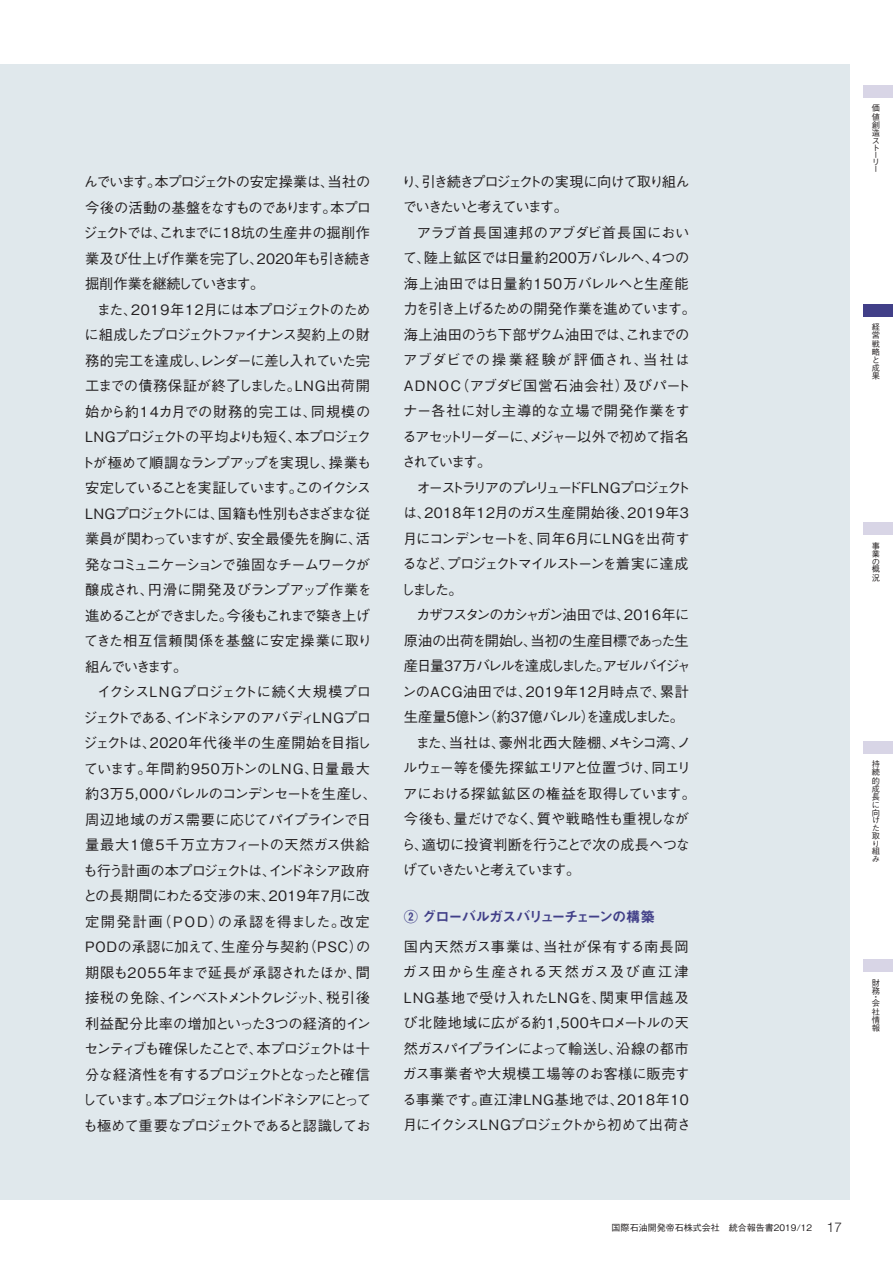
<style>
.page{position:relative;width:893px;height:1263px;background:#fff}
.page>*{position:absolute;margin:0;border:0;box-sizing:border-box;transform-origin:0 0}
.t1{font:500 14.25px/25.5px "Gothic BBB Pro";letter-spacing:-.045em;color:#231f20;text-align:justify}
.t2{font:500 14.25px/25.5px "Gothic BBB Pro";letter-spacing:-.015em;color:#231f20}
.t3{font:500 14.25px/25.5px "Gothic BBB Pro";letter-spacing:.005em;color:#231f20}
.t4{font:500 14.25px "Gothic BBB Pro";letter-spacing:-.115em;color:#231f20}
.t5{font:500 14.25px "Gothic BBB Pro";letter-spacing:.035em;color:#231f20}
.t6{font:500 14.25px/25.5px "Gothic BBB Pro";letter-spacing:-.105em;color:#231f20}
.t7{font:500 14.25px "Gothic BBB Pro";letter-spacing:-.11em;color:#231f20}
.t8{font:500 14.25px "Gothic BBB Pro";letter-spacing:-.095em;color:#231f20}
.t9{font:500 14.25px "Gothic BBB Pro";letter-spacing:-.135em;color:#231f20}
.t10{font:500 14.25px "Gothic BBB Pro";letter-spacing:.03em;color:#231f20}
.t11{font:500 14.25px "Gothic BBB Pro";letter-spacing:-.065em;color:#231f20}
.t12{font:500 14.25px "Gothic BBB Pro";letter-spacing:-.005em;color:#231f20}
.t13{font:500 14.25px "Gothic BBB Pro";letter-spacing:-.085em;color:#231f20}
.t14{font:500 14.25px "Gothic BBB Pro";letter-spacing:-.08em;color:#231f20}
.t15{font:500 14.25px "Gothic BBB Pro";letter-spacing:-.09em;color:#231f20}
.t16{font:500 14.25px "Gothic BBB Pro";letter-spacing:-.145em;color:#231f20}
.t17{font:500 14.25px "Gothic BBB Pro";letter-spacing:.065em;color:#231f20}
.t18{font:500 14.25px "Gothic BBB Pro";letter-spacing:-.12em;color:#231f20}
.t19{font:500 14.25px "Gothic BBB Pro";letter-spacing:-.125em;color:#231f20}
.t20{font:500 14.25px "Gothic BBB Pro";letter-spacing:-.075em;color:#231f20}
.t21{font:500 14.25px "Gothic BBB Pro";letter-spacing:.04em;color:#231f20}
.t22{font:500 14.25px "Gothic BBB Pro";letter-spacing:.01em;color:#231f20}
.t23{font:500 14.25px "Gothic BBB Pro";letter-spacing:-.025em;color:#231f20}
.t24{font:500 14.25px "Gothic BBB Pro";letter-spacing:.06em;color:#231f20}
.t25{font:500 14.25px "Gothic BBB Pro";letter-spacing:.115em;color:#231f20}
.t26{font:500 14.25px "Gothic BBB Pro";letter-spacing:.025em;color:#231f20}
.t27{font:14.25px "Midashi Go Pro MB31";letter-spacing:-.09em;color:#413f88}
.t28{font:500 9px "Gothic BBB Pro";color:#231f20}
.t29{font:500 8.25px/7.9px "Gothic BBB Pro";color:#231f20}
.s1{font-family:"Helvetica Neue LT Std";font-weight:300;font-size:13.5px}
</style>
<div class="page">
<div style="left:0;top:64px;width:893px;height:1135px;background:#e0e8ec"></div>
<div style="left:850px;top:0;width:43px;height:1263px;background:#fff"></div>
<div style="left:863px;top:304px;width:30px;height:12px;background:#413f88"></div>
<div style="left:863px;top:522px;width:30px;height:13px;background:#d8d5e6"></div>
<div style="left:863px;top:741px;width:30px;height:12px;background:#d8d5e6"></div>
<div style="left:863px;top:959px;width:30px;height:13px;background:#d8d5e6"></div>
<div style="left:863px;top:85px;width:30px;height:13px;background:#d8d5e6"></div>
<p class="t1" style="left:83px;top:167px;width:290px">んでいます。本プロジェクトの安定操業は、当社の今後の活動の基盤をなすものであります。本プロジェクトでは、これまでに18坑の生産井の掘削作業及び仕上げ作業を完了し、2020年も引き続き掘削作業を継続していきます。</p>
<p class="t1" style="left:97px;top:295px;width:276px">また、2019年12月には本プロジェクトのため</p>
<p class="t4" style="left:84px;top:323px;width:287px">に組成したプロジェクトファイナンス契約上の財</p>
<p class="t13" style="left:85px;top:349px;width:286px">務的完工を達成し、レンダーに差し入れていた完</p>
<p class="t5" style="left:85px;top:374px;width:286px">工までの債務保証が終了しました。LNG出荷開</p>
<p class="t21" style="left:85px;top:400px;width:287px">始から約14カ月での財務的完工は、同規模の</p>
<p class="t8" style="left:85px;top:425px;width:288px">LNGプロジェクトの平均よりも短く、本プロジェク</p>
<p class="t14" style="left:80px;top:451px;width:292px">トが極めて順調なランプアップを実現し、操業も</p>
<p class="t4" style="left:85px;top:476px;width:288px">安定していることを実証しています。このイクシス</p>
<p class="t7" style="left:85px;top:502px;width:286px">LNGプロジェクトには、国籍も性別もさまざまな従</p>
<p class="t13" style="left:85px;top:527px;width:286px">業員が関わっていますが、安全最優先を胸に、活</p>
<p class="t15" style="left:85px;top:553px;width:287px">発なコミュニケーションで強固なチームワークが</p>
<p class="t22" style="left:85px;top:578px;width:288px">醸成され、円滑に開発及びランプアップ作業を</p>
<p class="t9" style="left:85px;top:604px;width:287px">進めることができました。今後もこれまで築き上げ</p>
<p class="t26" style="left:84px;top:629px;width:290px">てきた相互信頼関係を基盤に安定操業に取り</p>
<p class="t19" style="left:85px;top:655px;width:104px">組んでいきます。</p>
<p class="t23" style="left:97px;top:680px;width:275px">イクシスLNGプロジェクトに続く大規模プロ</p>
<p class="t4" style="left:83px;top:706px;width:289px">ジェクトである、インドネシアのアバディLN Gプロ</p>
<p class="t10" style="left:83px;top:731px;width:289px">ジェクトは、2020年代後半の生産開始を目指し</p>
<p class="t17" style="left:84px;top:757px;width:287px">ています。年間約950万トンのLNG、日量最大</p>
<p class="t1" style="left:85px;top:779px;width:293px">約3万5,000バレルのコンデンセートを生産し、</p>
<p class="t1" style="left:85px;top:805px;width:288px">周辺地域のガス需要に応じてパイプラインで日</p>
<p class="t24" style="left:85px;top:833px;width:286px">量最大1億5千万立方フィートの天然ガス供給</p>
<p class="t4" style="left:83px;top:859px;width:288px">も行う計画の本プロジェクトは、インドネシア政府</p>
<p class="t12" style="left:83px;top:884px;width:288px">との長期間にわたる交渉の末、2019年7月に改</p>
<p class="t25" style="left:85px;top:910px;width:286px">定開発計画（POD）の承認を得ました。改定</p>
<p class="t10" style="left:85px;top:935px;width:287px">PODの承認に加えて、生産分与契約（PSC）の</p>
<p class="t12" style="left:85px;top:961px;width:286px">期限も2055年まで延長が承認されたほか、間</p>
<p class="t9" style="left:85px;top:986px;width:286px">接税の免除、インベストメントクレジット、税引後</p>
<p class="t3" style="left:85px;top:1009px;width:287px">利益配分比率の増加といった3つの経済的イン</p>
<p class="t18" style="left:84px;top:1037px;width:287px">センティブも確保したことで、本プロジェクトは十</p>
<p class="t15" style="left:85px;top:1063px;width:286px">分な経済性を有するプロジェクトとなったと確信</p>
<p class="t16" style="left:82px;top:1088px;width:290px">しています。本プロジェクトはインドネシアにとって</p>
<p class="t8" style="left:83px;top:1114px;width:289px">も極めて重要なプロジェクトであると認識してお</p>
<p class="t6" style="left:402px;top:167px;width:289px">り、引き続きプロジェクトの実現に向けて取り組んでいきたいと考えています。</p>
<p class="t2" style="left:402px;top:218px;width:296px;text-indent:15px">アラブ首長国連邦のアブダビ首長国において、陸上鉱区では日量約200万バレルへ、4つの海上油田では日量約150万バレルへと生産能力を引き上げるための開発作業を進めています。海上油田のうち下部ザクム油田では、これまでのアブダビでの操業経験が評価され、当社は<br>ADNOC（アブダビ国営石油会社）及びパートナー各社に対し主導的な立場で開発作業をするアセットリーダーに、メジャー以外で初めて指名されています。</p>
<p class="t1" style="left:401px;top:473px;width:291px;text-indent:15px">オーストラリアのプレリュードFLNGプロジェクトは、2018年12月のガス生産開始後、2019年3月にコンデンセートを、同年6月にLNGを出荷するなど、プロジェクトマイルストーンを着実に達成しました。</p>
<p class="t6" style="left:416px;top:600px;width:275px">カザフスタンのカシャガン油田では、2016年に</p>
<p class="t11" style="left:404px;top:629px;width:286px">原油の出荷を開始し、当初の生産目標であった生</p>
<p class="t7" style="left:404px;top:655px;width:288px">産日量37万バレルを達成しました。アゼルバイジャ</p>
<p class="t5" style="left:402px;top:680px;width:288px">ンのACG油田では、2019年12月時点で、累計</p>
<p class="t11" style="left:404px;top:706px;width:282px">生産量5億トン（約37億バレル）を達成しました。</p>
<p class="t5" style="left:416px;top:731px;width:277px">また、当社は、豪州北西大陸棚、メキシコ湾、ノ</p>
<p class="t14" style="left:403px;top:756px;width:289px">ルウェー等を優先探鉱エリアと位置づけ、同エリ</p>
<p class="t1" style="left:403px;top:779px;width:294px">アにおける探鉱鉱区の権益を取得しています。</p>
<p class="t20" style="left:404px;top:807px;width:287px">今後も、量だけでなく、質や戦略性も重視しなが</p>
<p class="t1" style="left:402px;top:830px;width:290px">ら、適切に投資判断を行うことで次の成長へつな</p>
<p class="t19" style="left:403px;top:858px;width:179px">げていきたいと考えています。</p>
<p class="t27" style="left:404px;top:905px;width:253px">② グローバルガスバリューチェーンの構築</p>
<p class="t3" style="left:403px;top:932px;width:290px">国内天然ガス事業は、当社が保有する南長岡ガス田から生産される天然ガス及び直江津<br>LNG基地で受け入れたLNGを、関東甲信越及び北陸地域に広がる約1,500キロメートルの天然ガスパイプラインによって輸送し、沿線の都市ガス事業者や大規模工場等のお客様に販売する事業です。直江津LNG基地では、2018年10月にイクシスLNGプロジェクトから初めて出荷さ</p>
<p class="t29" style="left:872px;top:104px;width:10px;line-height:7.5px">価値創造ストーリー</p>
<p class="t29" style="left:872px;top:322px;width:10px">経営戦略と成果</p>
<p class="t29" style="left:872px;top:540px;width:10px;text-align:justify">事業の概況</p>
<p class="t29" style="left:872px;top:759px;width:9px">持続的成長に向けた取り組み</p>
<p class="t29" style="left:872px;top:977px;width:9px">財務</p>
<p class="t29" style="left:872px;top:993px;width:9px;line-height:6.1px">・会</p>
<p class="t29" style="left:872px;top:1006px;width:10px;text-align:justify">社情報</p>
<p class="t28" style="left:612px;top:1220px;width:232px">国際石油開発帝石株式会社　統合報告書2019/12 <span class="s1">17</span></p>
</div>
